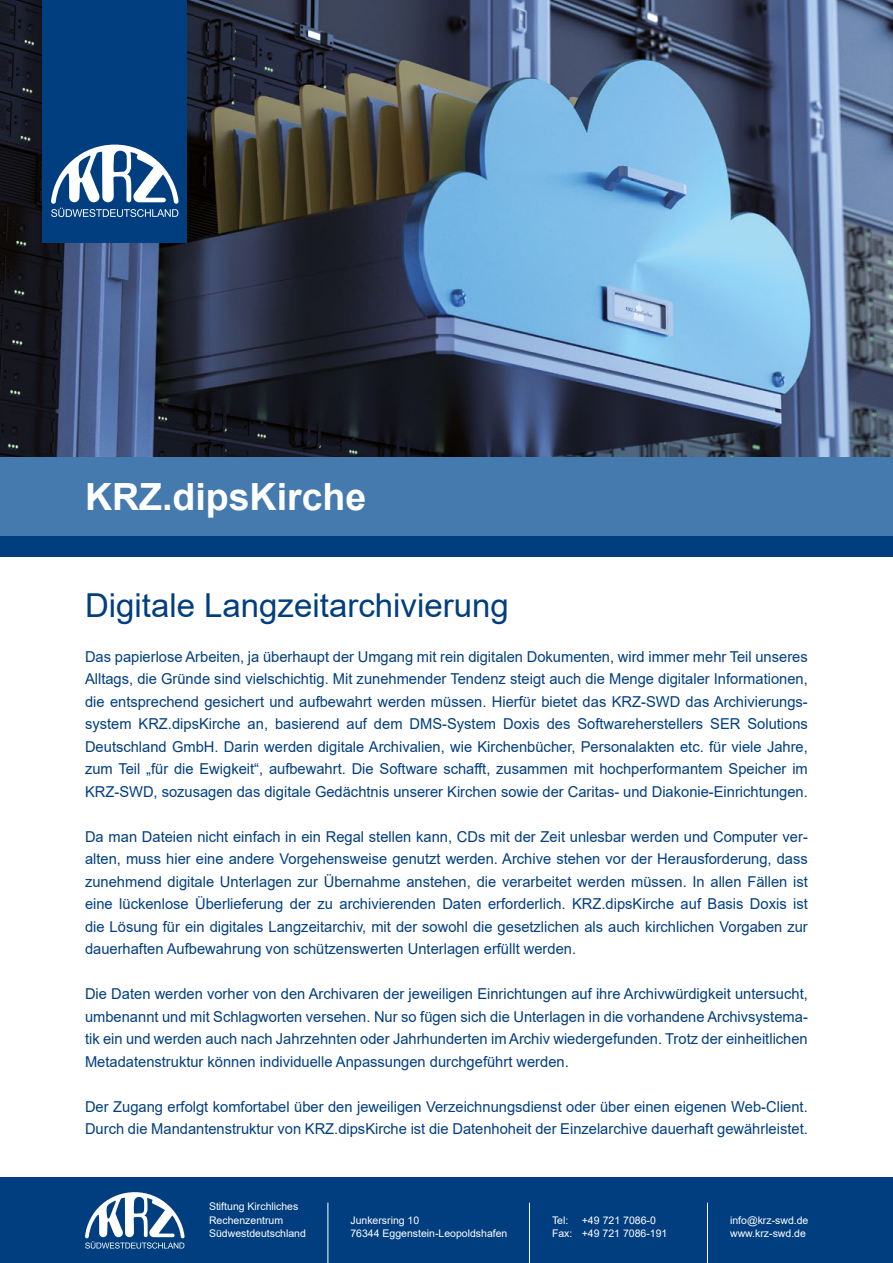
<style>
.page{position:relative;width:893px;height:1263px;background:#fff}
.page>*{position:absolute;margin:0;border:0;box-sizing:border-box;transform-origin:0 0}
.t1{font:700 37.5px "Arial";color:#fff}
.t2{font:33px "Arial";color:#003e80}
.t3{font:15px/22.5px "Arial";color:#003e80;text-align:justify}
.t4{font:10.5px/13.5px "Arial";color:#fff}
</style>
<div class="page">
<img style="left:0;top:0;width:893px;height:457px">
<div style="left:0;top:536px;width:893px;height:21px;background:#003e80"></div>
<div style="left:0;top:457px;width:893px;height:79px;background:#447aad"></div>
<div style="left:43px;top:0;width:144px;height:242px;background:#003e80"></div>
<svg style="left:51px;top:145px;width:128px;height:72px"></svg>
<div style="left:0;top:1178px;width:893px;height:85px;background:#003e80"></div>
<hr style="left:328px;top:1202px;width:1px;height:61px;background:#fff">
<hr style="left:529px;top:1202px;width:1px;height:61px;background:#fff">
<hr style="left:707px;top:1202px;width:1px;height:61px;background:#fff">
<svg style="left:85px;top:1192px;width:100px;height:56px"></svg>
<h1 class="t1" style="left:85px;top:470px;width:283px">KRZ.dipsKirche</h1>
<h2 class="t2" style="left:85px;top:582px;width:425px">Digitale Langzeitarchivierung</h2>
<p class="t3" style="left:85px;top:645px;width:724px">Das papierlose Arbeiten, ja überhaupt der Umgang mit rein digitalen Dokumenten, wird immer mehr Teil unseres Alltags, die Gründe sind vielschichtig. Mit zunehmender Tendenz steigt auch die Menge digitaler Informationen, die entsprechend gesichert und aufbewahrt werden müssen. Hierfür bietet das KRZ-SWD das Archivierungs&shy;system KRZ.dipsKirche an, basierend auf dem DMS-System Doxis des Softwareherstellers SER Solutions Deutschland GmbH. Darin werden digitale Archivalien, wie Kirchenbücher, Personalakten etc. für viele Jahre, zum Teil „für die Ewigkeit“, aufbewahrt. Die Software schafft, zusammen mit hochperformantem Speicher im KRZ-SWD, sozusagen das digitale Gedächtnis unserer Kirchen sowie der Caritas- und Diakonie-Einrichtungen.</p>
<p class="t3" style="left:85px;top:825px;width:724px">Da man Dateien nicht einfach in ein Regal stellen kann, CDs mit der Zeit unlesbar werden und Computer ver&shy;alten, muss hier eine andere Vorgehensweise genutzt werden. Archive stehen vor der Herausforderung, dass zunehmend digitale Unterlagen zur Übernahme anstehen, die verarbeitet werden müssen. In allen Fällen ist eine lückenlose Überlieferung der zu archivierenden Daten erforderlich. KRZ.dipsKirche auf Basis Doxis ist die Lösung für ein digitales Langzeitarchiv, mit der sowohl die gesetzlichen als auch kirchlichen Vorgaben zur dauerhaften Aufbewahrung von schützenswerten Unterlagen erfüllt werden.</p>
<p class="t3" style="left:85px;top:982px;width:724px">Die Daten werden vorher von den Archivaren der jeweiligen Einrichtungen auf ihre Archivwürdigkeit untersucht, umbenannt und mit Schlagworten versehen. Nur so fügen sich die Unterlagen in die vorhandene Archivsystema&shy;tik ein und werden auch nach Jahrzehnten oder Jahrhunderten im Archiv wiedergefunden. Trotz der einheitlichen Metadatenstruktur können individuelle Anpassungen durchgeführt werden.</p>
<p class="t3" style="left:85px;top:1095px;width:724px">Der Zugang erfolgt komfortabel über den jeweiligen Verzeichnungsdienst oder über einen eigenen Web-Client.<br>Durch die Mandantenstruktur von KRZ.dipsKirche ist die Datenhoheit der Einzelarchive dauerhaft gewährleistet.</p>
<p class="t4" style="left:209px;top:1200px;width:98px">Stiftung Kirchliches<br>Rechenzentrum<br>Südwestdeutschland</p>
<p class="t4" style="left:552px;top:1213px;width:117px;text-indent:30px">+49 721 7086-0<br>Fax: +49 721 7086-191</p>
<p class="t4" style="left:730px;top:1213px;width:80px">info@krz-swd.de www.krz-swd.de</p>
<p class="t4" style="left:350px;top:1213px;width:159px">Junkersring 10<br>76344 Eggenstein-Leopoldshafen</p>
<p class="t4" style="left:552px;top:1213px;width:18px">Tel:</p>
</div>
